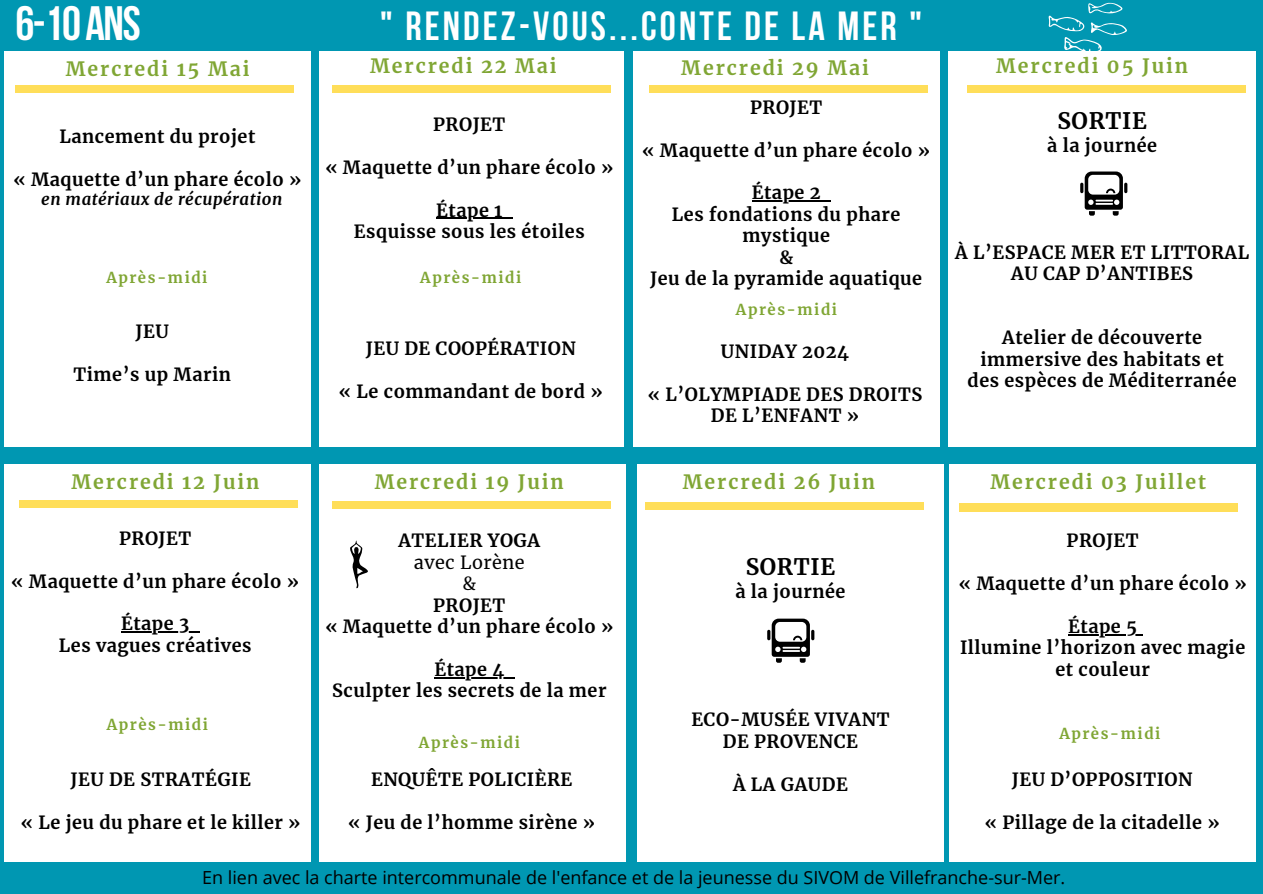
<style>
.page{position:relative;width:1263px;height:894px;background:#fff}
.page>*{position:absolute;margin:0;border:0;box-sizing:border-box;transform-origin:0 0}
.t1{font:700 48px "Bebas Neue";letter-spacing:-.03em;color:#fff}
.t2{font:700 40.5px "Bebas Neue";letter-spacing:.075em;color:#fff}
.t3{font:700 22.5px "Merriweather";letter-spacing:.03em;color:#000}
.t4{font:700 19.5px "Merriweather";letter-spacing:.1em;color:#80a634}
.t5{font:700 18px/21.3px "Merriweather";letter-spacing:.03em;color:#000;text-align:center}
.t6{font:18px "Open Sans";color:#000}
.t7{font:18px/21.3px "Merriweather";letter-spacing:.03em;color:#000;text-align:center}
.t8{font:italic 700 16.5px "Merriweather";letter-spacing:.03em;color:#000}
.t9{font:700 15px "Merriweather";letter-spacing:.1em;color:#80a634}
</style>
<div class="page">
<div style="left:0;top:0;width:1263px;height:893px;background:#0097b2"></div>
<div style="left:5px;top:52px;width:306px;height:394px;background:#fff"></div>
<div style="left:319px;top:52px;width:305px;height:394px;background:#fff"></div>
<div style="left:633px;top:52px;width:306px;height:394px;background:#fff"></div>
<div style="left:948px;top:52px;width:307px;height:394px;background:#fff"></div>
<div style="left:5px;top:464px;width:306px;height:397px;background:#fff"></div>
<div style="left:319px;top:464px;width:306px;height:397px;background:#fff"></div>
<div style="left:638px;top:464px;width:306px;height:397px;background:#fff"></div>
<div style="left:949px;top:464px;width:306px;height:397px;background:#fff"></div>
<div style="left:15px;top:85px;width:278px;height:8px;background:#ffde59"></div>
<svg style="left:350px;top:540px;width:18px;height:48px"></svg>
<div style="left:333px;top:85px;width:278px;height:8px;background:#ffde59"></div>
<div style="left:650px;top:85px;width:278px;height:8px;background:#ffde59"></div>
<div style="left:967px;top:85px;width:278px;height:8px;background:#ffde59"></div>
<div style="left:19px;top:500px;width:278px;height:7px;background:#ffde59"></div>
<div style="left:333px;top:501px;width:278px;height:7px;background:#ffde59"></div>
<div style="left:646px;top:502px;width:278px;height:8px;background:#ffde59"></div>
<div style="left:959px;top:503px;width:278px;height:8px;background:#ffde59"></div>
<svg style="left:1080px;top:171px;width:47px;height:44px"></svg>
<svg style="left:767px;top:618px;width:47px;height:44px"></svg>
<hr style="left:436px;top:217px;width:67px;height:2px;background:#000">
<svg style="left:503px;top:217px;width:10px;height:2px"></svg>
<hr style="left:752px;top:200px;width:69px;height:1px;background:#000">
<hr style="left:121px;top:631px;width:69px;height:1px;background:#000">
<hr style="left:434px;top:676px;width:71px;height:2px;background:#000">
<hr style="left:1068px;top:634px;width:70px;height:1px;background:#000">
<svg style="left:1049px;top:3px;width:78px;height:49px"></svg>
<h1 class="t1" style="left:15px;top:4px;width:127px">6-10ANS</h1>
<h2 class="t2" style="left:380px;top:10px;width:544px">" RENDEZ-VOUS...CONTE DE LA MER "</h2>
<p class="t4" style="left:66px;top:56px;width:185px">Mercredi 15 Mai</p>
<p class="t4" style="left:370px;top:54px;width:188px">Mercredi 22 Mai</p>
<p class="t4" style="left:681px;top:56px;width:189px">Mercredi 29 Mai</p>
<p class="t4" style="left:996px;top:54px;width:194px">Mercredi 05 Juin</p>
<p class="t5" style="left:59px;top:126px;width:197px">Lancement du projet</p>
<p class="t5" style="left:13px;top:168px;width:289px">« Maquette d’un phare écolo »</p>
<p class="t8" style="left:41px;top:188px;width:243px">en matériaux de récupération</p>
<p class="t9" style="left:106px;top:268px;width:103px">Après-midi</p>
<p class="t5" style="left:136px;top:321px;width:35px">JEU</p>
<p class="t5" style="left:73px;top:364px;width:159px">Time’s up Marin</p>
<p class="t5" style="left:433px;top:114px;width:74px">PROJET</p>
<p class="t5" style="left:325px;top:157px;width:289px">« Maquette d’un phare écolo »</p>
<p class="t5" style="left:354px;top:199px;width:232px">Étape 1<br>Esquisse sous les étoiles</p>
<p class="t9" style="left:420px;top:268px;width:103px">Après-midi</p>
<p class="t5" style="left:366px;top:337px;width:212px">JEU DE COOPÉRATION</p>
<p class="t5" style="left:339px;top:380px;width:265px">« Le commandant de bord »</p>
<p class="t5" style="left:750px;top:97px;width:74px">PROJET</p>
<p class="t5" style="left:642px;top:139px;width:289px">« Maquette d’un phare écolo »</p>
<p class="t5" style="left:650px;top:182px;width:273px">Étape 2<br>Les fondations du phare mystique<br>&amp;<br>Jeu de la pyramide aquatique</p>
<p class="t9" style="left:736px;top:300px;width:103px">Après-midi</p>
<p class="t5" style="left:721px;top:341px;width:130px">UNIDAY 2024</p>
<p class="t5" style="left:648px;top:383px;width:276px">« L’OLYMPIADE DES DROITS<br>DE L’ENFANT »</p>
<p class="t3" style="left:1057px;top:107px;width:91px">SORTIE</p>
<p class="t5" style="left:1047px;top:135px;width:111px">à la journée</p>
<p class="t5" style="left:955px;top:242px;width:296px">À L’ESPACE MER ET LITTORAL<br>AU CAP D’ANTIBES</p>
<p class="t5" style="left:968px;top:327px;width:271px">Atelier de découverte immersive des habitats et des espèces de Méditerranée</p>
<p class="t4" style="left:71px;top:469px;width:190px">Mercredi 12 Juin</p>
<p class="t4" style="left:375px;top:469px;width:191px">Mercredi 19 Juin</p>
<p class="t4" style="left:990px;top:469px;width:217px">Mercredi 03 Juillet</p>
<p class="t4" style="left:683px;top:469px;width:194px">Mercredi 26 Juin</p>
<p class="t5" style="left:119px;top:527px;width:74px">PROJET</p>
<p class="t5" style="left:11px;top:570px;width:289px">« Maquette d’un phare écolo »</p>
<p class="t5" style="left:59px;top:613px;width:194px">Étape 3<br>Les vagues créatives</p>
<p class="t9" style="left:107px;top:715px;width:103px">Après-midi</p>
<p class="t5" style="left:71px;top:769px;width:182px">JEU DE STRATÉGIE</p>
<p class="t5" style="left:21px;top:811px;width:281px">« Le jeu du phare et le killer »</p>
<p class="t5" style="left:398px;top:530px;width:143px">ATELIER YOGA</p>
<p class="t7" style="left:414px;top:551px;width:112px">avec Lorène &amp;</p>
<p class="t5" style="left:325px;top:594px;width:289px">PROJET<br>« Maquette d’un phare écolo »</p>
<p class="t5" style="left:332px;top:658px;width:276px">Étape 4<br>Sculpter les secrets de la mer</p>
<p class="t9" style="left:419px;top:732px;width:103px">Après-midi</p>
<p class="t5" style="left:371px;top:769px;width:203px">ENQUÊTE POLICIÈRE</p>
<p class="t5" style="left:348px;top:811px;width:248px">« Jeu de l’homme sirène »</p>
<p class="t3" style="left:746px;top:553px;width:91px">SORTIE</p>
<p class="t5" style="left:735px;top:580px;width:111px">à la journée</p>
<p class="t5" style="left:691px;top:709px;width:200px">ECO-MUSÉE VIVANT<br>DE PROVENCE</p>
<p class="t5" style="left:733px;top:773px;width:116px">À LA GAUDE</p>
<p class="t5" style="left:1066px;top:530px;width:74px">PROJET</p>
<p class="t5" style="left:959px;top:573px;width:289px">« Maquette d’un phare écolo »</p>
<p class="t5" style="left:960px;top:615px;width:287px">Étape 5<br>Illumine l’horizon avec magie et couleur</p>
<p class="t9" style="left:1059px;top:723px;width:103px">Après-midi</p>
<p class="t5" style="left:1012px;top:769px;width:182px">JEU D’OPPOSITION</p>
<p class="t5" style="left:985px;top:811px;width:236px">« Pillage de la citadelle »</p>
<p class="t6" style="left:202px;top:864px;width:865px">En lien avec la charte intercommunale de l'enfance et de la jeunesse du SIVOM de Villefranche-sur-Mer.</p>
</div>
